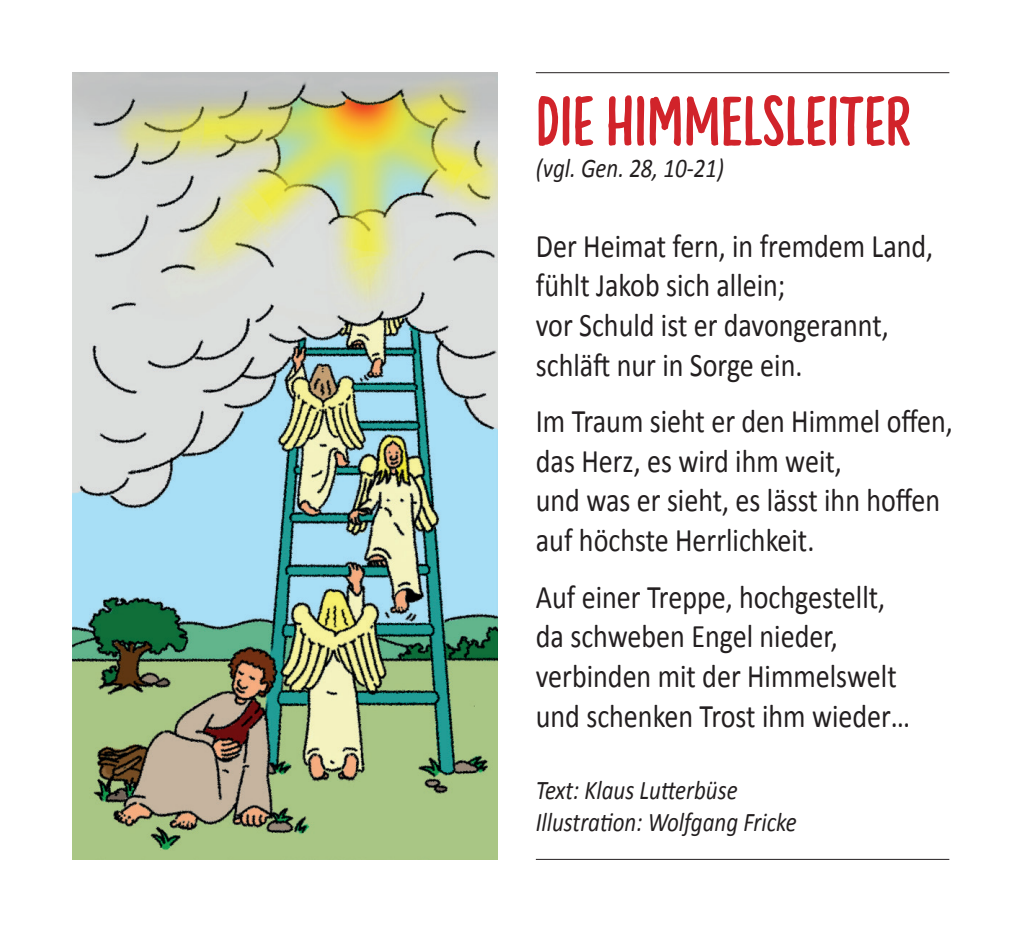
<style>
.page{position:relative;width:1021px;height:936px;background:#fff}
.page>*{position:absolute;margin:0;border:0;box-sizing:border-box;transform-origin:0 0}
.t1{font:60px "Beyond TYPO";color:#d1232a}
.t2{font:33px/39.6px "Calibri";color:#231f20;scale:.85 1}
.t3{font:italic 27px/32.4px "Calibri";color:#231f20;scale:.85 1}
</style>
<div class="page">
<img style="left:72px;top:72px;width:426px;height:787px">
<hr style="left:536px;top:858px;width:413px;height:1px;background:#231f20">
<hr style="left:536px;top:72px;width:413px;height:1px;background:#231f20">
<h1 class="t1" style="left:536px;top:75px;width:377px">DIE HIMMELSLEITER</h1>
<p class="t3" style="left:536px;top:151px;width:223px">(vgl. Gen. 28, 10-21)</p>
<p class="t2" style="left:536px;top:226px;width:469px">Der Heimat fern, in fremdem Land, fühlt Jakob sich allein;<br>vor Schuld ist er davongerannt, schläft nur in Sorge ein.</p>
<p class="t2" style="left:536px;top:401px;width:492px">Im Traum sieht er den Himmel offen, das Herz, es wird ihm weit,<br>und was er sieht, es lässt ihn hoffen auf höchste Herrlichkeit.</p>
<p class="t2" style="left:536px;top:577px;width:442px">Auf einer Treppe, hochgestellt, da schweben Engel nieder, verbinden mit der Himmelswelt und schenken Trost ihm wieder…</p>
<p class="t3" style="left:536px;top:772px;width:309px">Text: Klaus Lutterbüse<br>Illustration: Wolfgang Fricke</p>
</div>
